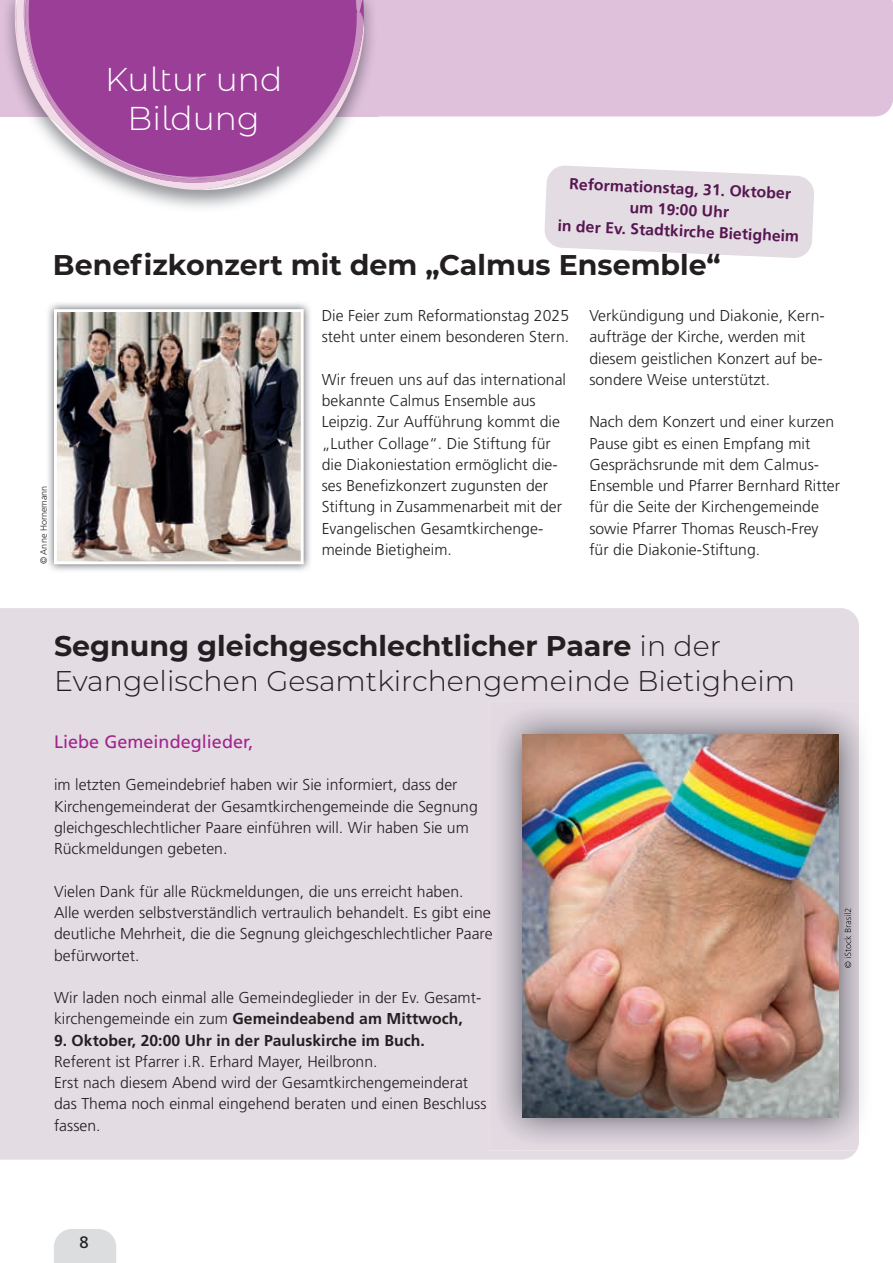
<style>
.page{position:relative;width:893px;height:1263px;background:#fff}
.page>*{position:absolute;margin:0;border:0;box-sizing:border-box;transform-origin:0 0}
.t1{font:300 33px/39.6px "Montserrat Alternates";color:#fff;text-align:center}
.t2{font:300 28.5px/35.2px "Montserrat";color:#231f20}
.t3{font:700 28.5px "Montserrat";color:#231f20}
.t4{font:18px "Frutiger LT Std";letter-spacing:.005em;color:#a2238e}
.t5{font:16.5px "Frutiger LT Std";color:#231f20}
.t6{font:300 15.75px/21.3px "Frutiger LT Std";letter-spacing:.005em;color:#231f20}
.t7{font:700 15.75px/21.3px "Frutiger LT Std";color:#561652;text-align:center}
.t8{font:700 15.75px "Frutiger LT Std";letter-spacing:.005em;color:#231f20}
.t9{font:300 9px "Frutiger LT Std";letter-spacing:.005em;color:#231f20}
.s1{font-weight:700}
</style>
<div class="page">
<div style="left:54px;top:1229px;width:62px;height:34px;background:#dcdddf"></div>
<div style="left:0;top:608px;width:859px;height:552px;background:#e4dce3"></div>
<div style="left:54px;top:906px;width:435px;height:15px;background:#e4dce3"></div>
<div style="left:55px;top:927px;width:434px;height:16px;background:#e4dce3"></div>
<svg style="left:544px;top:166px;width:270px;height:92px;background:#e7e0e6"></svg>
<div style="left:0;top:0;width:893px;height:116px;background:#e0c1dc"></div>
<img style="left:1px;top:0;width:377px;height:208px">
<svg style="left:15px;top:0;width:352px;height:190px"></svg>
<svg style="left:25px;top:0;width:338px;height:183px;background:#ac61a8"></svg>
<img style="left:48px;top:303px;width:262px;height:268px">
<img style="left:54px;top:309px;width:250px;height:255px">
<img style="left:489px;top:701px;width:370px;height:449px">
<svg style="left:489px;top:906px;width:2px;height:15px"></svg>
<img style="left:489px;top:927px;width:3px;height:16px">
<img style="left:844px;top:908px;width:7px;height:60px">
<img style="left:522px;top:734px;width:317px;height:383px">
<h1 class="t1" style="left:105px;top:58px;width:179px">Kultur und<br>Bildung</h1>
<p class="t7" style="left:559px;top:174px;width:243px;rotate:2deg">Reformationstag, 31. Oktober um 19:00 Uhr<br>in der Ev. Stadtkirche Bietigheim</p>
<h2 class="t3" style="left:53px;top:244px;width:669px">Benefizkonzert mit dem „Calmus Ensemble“</h2>
<p class="t9" style="left:39px;top:564px;width:80px;rotate:-90deg">© Anne Hornemann</p>
<p class="t6" style="left:322px;top:305px;width:249px">Die Feier zum Reformationstag 2025 steht unter einem besonderen Stern.</p>
<p class="t6" style="left:322px;top:369px;width:246px">Wir freuen uns auf das international bekannte Calmus Ensemble aus Leipzig. Zur Aufführung kommt die „Luther Collage“. Die Stiftung für die Diakoniestation ermöglicht die&shy;ses Benefizkonzert zugunsten der Stiftung in Zusammenarbeit mit der Evangelischen Gesamtkirchenge&shy;meinde Bietigheim.</p>
<p class="t6" style="left:589px;top:305px;width:237px">Verkündigung und Diakonie, Kern&shy;aufträge der Kirche, werden mit diesem geistlichen Konzert auf be&shy;sondere Weise unterstützt.</p>
<p class="t6" style="left:589px;top:411px;width:252px">Nach dem Konzert und einer kurzen<br>Pause gibt es einen Empfang mit<br>Gesprächsrunde mit dem Calmus-<br>Ensemble und Pfarrer Bernhard Ritter für die Seite der Kirchengemeinde sowie Pfarrer Thomas Reusch-Frey für die Diakonie-Stiftung.</p>
<h2 class="t2" style="left:54px;top:627px;width:743px"><span class="s1">Segnung gleichgeschlechtlicher Paare</span> in der<br>Evangelischen Gesamtkirchengemeinde Bietigheim</h2>
<p class="t4" style="left:54px;top:731px;width:201px">Liebe Gemeindeglieder,</p>
<p class="t6" style="left:54px;top:774px;width:425px">im letzten Gemeindebrief haben wir Sie informiert, dass der Kirchengemeinderat der Gesamtkirchengemeinde die Segnung gleichgeschlechtlicher Paare einführen will. Wir haben Sie um Rückmeldungen gebeten.</p>
<p class="t6" style="left:54px;top:881px;width:440px">Vielen Dank für alle Rückmeldungen, die uns erreicht haben.<br>Alle werden selbstverständlich vertraulich behandelt. Es gibt eine deutliche Mehrheit, die die Segnung gleichgeschlechtlicher Paare befürwortet.</p>
<p class="t6" style="left:54px;top:987px;width:429px">Wir laden noch einmal alle Gemeindeglieder in der Ev. Gesamt&shy;kirchengemeinde ein zum <span class="s1">Gemeindeabend am Mittwoch,</span></p>
<p class="t8" style="left:54px;top:1031px;width:372px">9. Oktober, 20:00 Uhr in der Pauluskirche im Buch.</p>
<p class="t6" style="left:54px;top:1051px;width:434px">Referent ist Pfarrer i.R. Erhard Mayer, Heilbronn.<br>Erst nach diesem Abend wird der Gesamtkirchengemeinderat das Thema noch einmal eingehend beraten und einen Beschluss fassen.</p>
<p class="t5" style="left:80px;top:1232px;width:11px">8</p>
</div>
